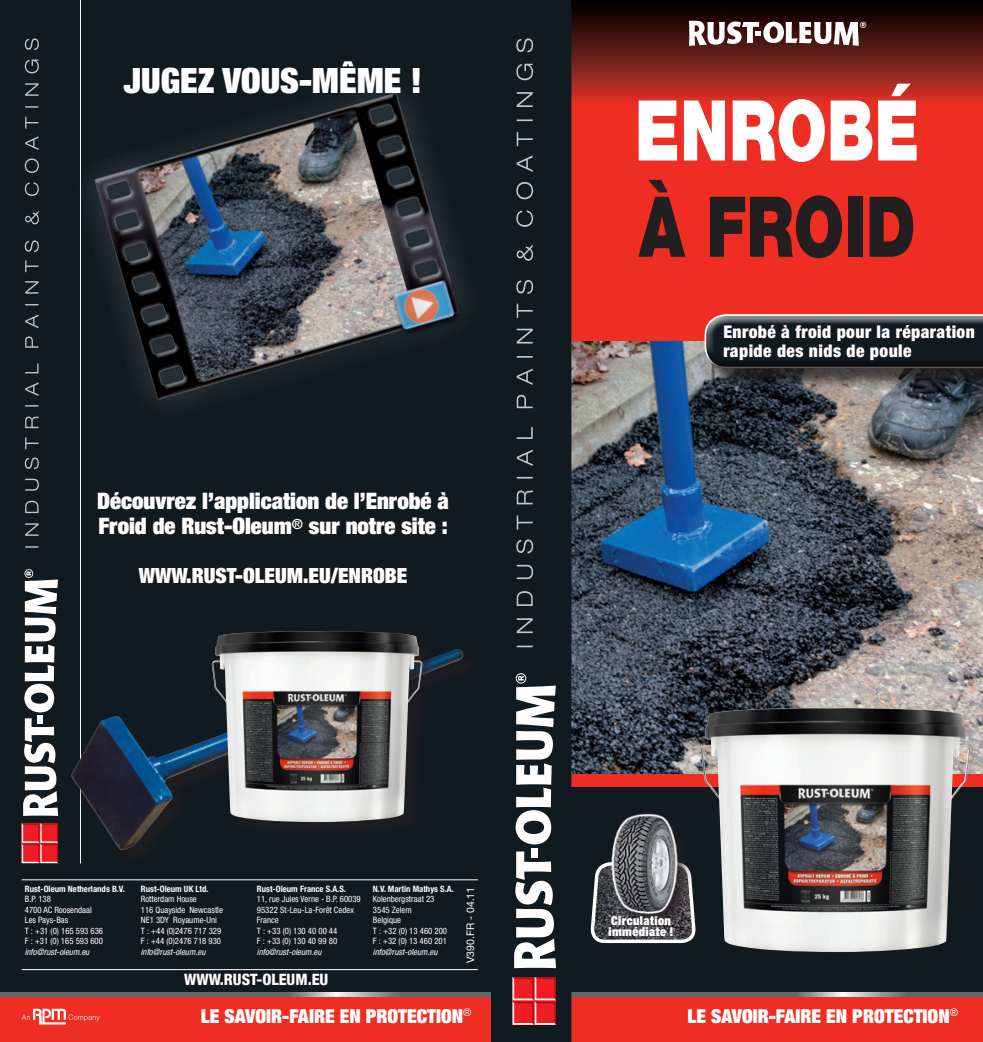
<style>
.page{position:relative;width:983px;height:1042px;background:#fff}
.page>*{position:absolute;margin:0;border:0;box-sizing:border-box;transform-origin:0 0}
.t1{font:900 84px "Helvetica Neue LT Pro";color:#fff;scale:.76 1}
.t2{font:900 84px "Helvetica Neue LT Pro";color:#231f20;scale:.76 1}
.t3{font:900 condensed 35px "Helvetica Neue LT Pro";color:#fff}
.t4{font:900 condensed 22.75px/24.5px "Helvetica Neue LT Pro";color:#fff}
.t5{font:900 condensed 21px "Helvetica Neue LT Pro";color:#fff}
.t6{font:900 condensed 19.25px "Helvetica Neue LT Pro";color:#fff}
.t7{font:900 condensed 17.5px "Helvetica Neue LT Pro";letter-spacing:.025em;color:#fff}
.t8{font:800 condensed 15.75px "Helvetica Neue LT Pro";color:#fff}
.t9{font:900 condensed 12.25px "Helvetica Neue LT Pro";letter-spacing:.035em;color:#fff}
.t10{font:10.5px "Helvetica Neue LT Pro";color:#fff}
.t11{font:condensed 8.75px/10.5px "Helvetica Neue LT Pro";color:#fff}
.t12{font:700 condensed 8.75px "Helvetica Neue LT Pro";color:#fff}
.t13{font:italic condensed 8.75px "Helvetica Neue LT Pro";color:#fff}
</style>
<div class="page">
<div style="left:0;top:0;width:491px;height:992px;background:#101a21"></div>
<hr style="left:79px;top:0;width:2px;height:863px;background:#fff">
<div style="left:567px;top:783px;width:415px;height:212px;background:#101a21"></div>
<img style="left:571px;top:340px;width:411px;height:434px">
<svg style="left:571px;top:0;width:411px;height:340px;background:#c6281e"></svg>
<div style="left:491px;top:996px;width:491px;height:46px;background:#ee2e22"></div>
<svg style="left:571px;top:992px;width:411px;height:4px"></svg>
<div style="left:0;top:996px;width:506px;height:46px;background:#ee2e22"></div>
<svg style="left:0;top:992px;width:491px;height:4px;background:#6e7976"></svg>
<svg style="left:22px;top:1009px;width:78px;height:15px"></svg>
<div style="left:560px;top:774px;width:422px;height:13px;background:#ee2e22"></div>
<div style="left:491px;top:0;width:80px;height:1042px;background:#101a21"></div>
<svg style="left:512px;top:977px;width:44px;height:47px;background:#e7353a"></svg>
<svg style="left:514px;top:851px;width:42px;height:117px"></svg>
<div style="left:531px;top:848px;width:7px;height:10px;background:#fff"></div>
<svg style="left:515px;top:673px;width:40px;height:171px"></svg>
<svg style="left:516px;top:38px;width:17px;height:609px;background:#2b343a"></svg>
<div style="left:0;top:0;width:79px;height:868px;background:#101a21"></div>
<svg style="left:22px;top:823px;width:36px;height:40px"></svg>
<svg style="left:23px;top:718px;width:35px;height:98px"></svg>
<div style="left:37px;top:715px;width:6px;height:8px;background:#fff"></div>
<svg style="left:24px;top:569px;width:34px;height:143px"></svg>
<svg style="left:25px;top:38px;width:14px;height:510px;background:#2c343b"></svg>
<div style="left:706px;top:317px;width:276px;height:73px;background:#231f20;opacity:.75"></div>
<div style="left:702px;top:312px;width:280px;height:45px;background:#fff;opacity:.75"></div>
<div style="left:702px;top:319px;width:280px;height:51px;background:#231f20;opacity:.75"></div>
<img style="left:69px;top:67px;width:427px;height:361px">
<div style="left:71px;top:649px;width:410px;height:219px;background:#101a21"></div>
<img style="left:70px;top:649px;width:395px;height:202px">
<img style="left:700px;top:708px;width:269px;height:244px">
<div style="left:212px;top:630px;width:228px;height:210px;background:#231f20;opacity:.75"></div>
<img style="left:212px;top:631px;width:210px;height:191px">
<svg style="left:688px;top:21px;width:178px;height:25px"></svg>
<svg style="left:588px;top:862px;width:106px;height:135px"></svg>
<div style="left:607px;top:811px;width:86px;height:119px;background:#231f20;opacity:.85"></div>
<img style="left:608px;top:811px;width:76px;height:112px">
<hr style="left:22px;top:879px;width:455px;height:1px;background:#fff">
<hr style="left:22px;top:969px;width:455px;height:1px;background:#fff">
<p class="t3" style="left:124px;top:58px;width:300px">JUGEZ VOUS-MÊME !</p>
<p class="t4" style="left:97px;top:488px;width:353px">Découvrez l’application de l’Enrobé à<br>Froid de Rust-Oleum<sup>®</sup> sur notre site :</p>
<p class="t5" style="left:139px;top:562px;width:270px">WWW.RUST-OLEUM.EU/ENROBE</p>
<p class="t12" style="left:25px;top:883px;width:102px">Rust-Oleum Netherlands B.V.</p>
<p class="t11" style="left:25px;top:893px;width:69px">B.P. 138<br>4700 AC Roosendaal<br>Les Pays-Bas</p>
<p class="t11" style="left:25px;top:925px;width:80px">T : +31 (0) 165 593 636<br>F : +31 (0) 165 593 600</p>
<p class="t13" style="left:25px;top:946px;width:66px">info@rust-oleum.eu</p>
<p class="t12" style="left:141px;top:883px;width:69px">Rust-Oleum UK Ltd.</p>
<p class="t11" style="left:141px;top:893px;width:84px">Rotterdam House<br>116 Quayside Newcastle<br>NE1 3DY Royaume-Uni</p>
<p class="t11" style="left:141px;top:925px;width:82px">T : +44 (0)2476 717 329<br>F : +44 (0)2476 718 930</p>
<p class="t13" style="left:141px;top:946px;width:66px">info@rust-oleum.eu</p>
<p class="t12" style="left:257px;top:883px;width:91px">Rust-Oleum France S.A.S.</p>
<p class="t11" style="left:257px;top:893px;width:105px">11, rue Jules Verne - B.P. 60039<br>95322 St-Leu-La-Forêt Cedex<br>France</p>
<p class="t11" style="left:257px;top:925px;width:82px">T : +33 (0) 130 40 00 44<br>F : +33 (0) 130 40 99 80</p>
<p class="t13" style="left:257px;top:946px;width:66px">info@rust-oleum.eu</p>
<p class="t8" style="left:184px;top:970px;width:146px">WWW.RUST-OLEUM.EU</p>
<p class="t12" style="left:373px;top:883px;width:82px">N.V. Martin Mathys S.A.</p>
<p class="t11" style="left:373px;top:893px;width:63px">Kolenbergstraat 23<br>3545 Zelem<br>Belgique</p>
<p class="t11" style="left:373px;top:925px;width:76px">T : +32 (0) 13 460 200<br>F : +32 (0) 13 460 201</p>
<p class="t13" style="left:373px;top:946px;width:66px">info@rust-oleum.eu</p>
<p class="t10" style="left:464px;top:963px;width:78px;rotate:-90deg">V390.FR - 04.11</p>
<p class="t1" style="left:634px;top:80px;width:376px">ENROBÉ</p>
<p class="t2" style="left:638px;top:177px;width:366px">À FROID</p>
<p class="t7" style="left:723px;top:320px;width:253px">Enrobé à froid pour la réparation</p>
<p class="t7" style="left:723px;top:340px;width:190px">rapide des nids de poule</p>
<p class="t9" style="left:611px;top:913px;width:61px">Circulation</p>
<p class="t9" style="left:608px;top:924px;width:67px">immédiate !</p>
<p class="t5" style="left:247px;top:1003px;width:222px">KNOW-HOW TO PROTECT <sup>®</sup></p>
<p class="t5" style="left:738px;top:1003px;width:222px">KNOW-HOW TO PROTECT <sup>®</sup></p>
<p class="t6" style="left:201px;top:1004px;width:272px">LE SAVOIR-FAIRE EN PROTECTION<sup>®</sup></p>
<p class="t6" style="left:687px;top:1004px;width:272px">LE SAVOIR-FAIRE EN PROTECTION<sup>®</sup></p>
</div>
